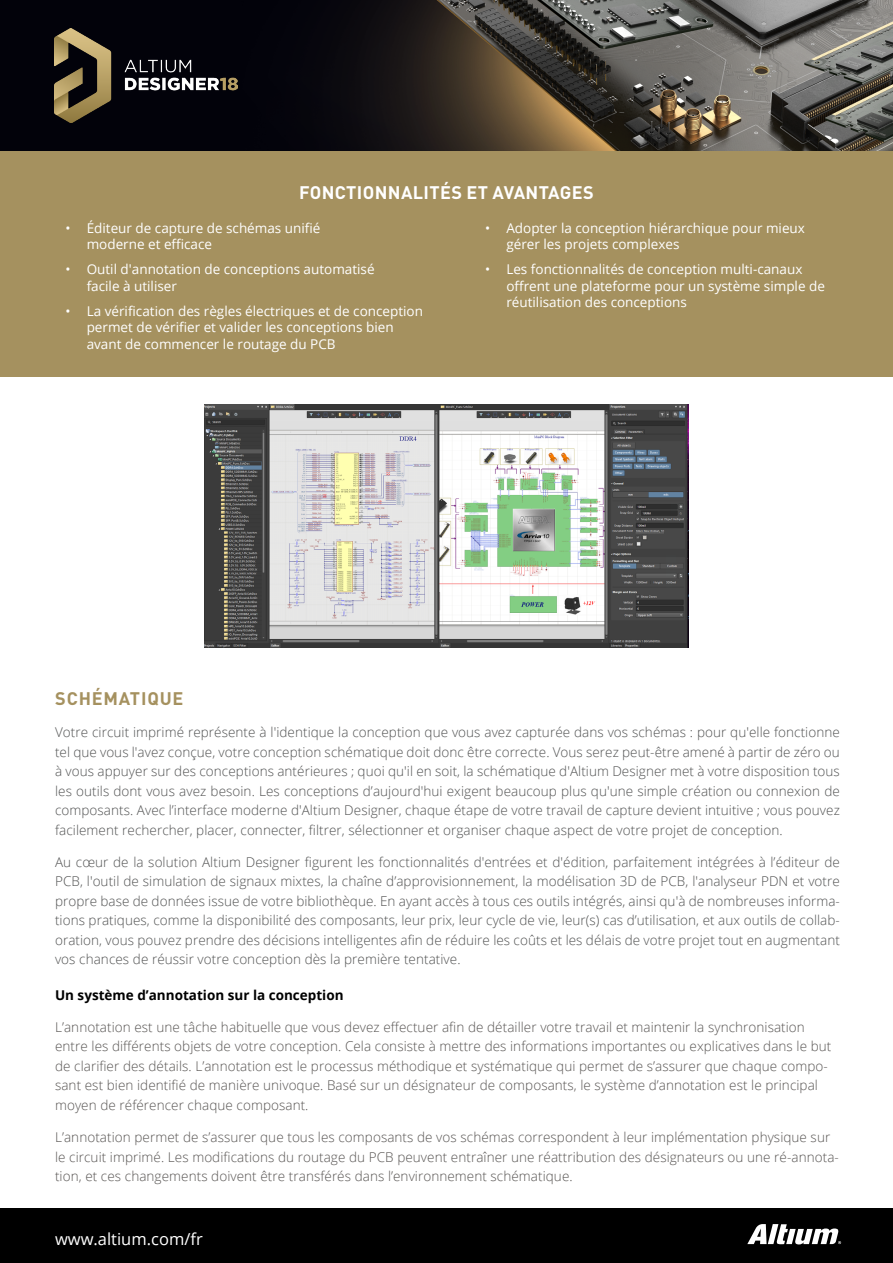
<style>
.page{position:relative;width:893px;height:1263px;background:#fff}
.page>*{position:absolute;margin:0;border:0;box-sizing:border-box;transform-origin:0 0}
.t1{font:700 18px "DIN Pro";letter-spacing:.02em;color:#fff}
.t2{font:700 18px "DIN Pro";letter-spacing:.045em;color:#a5915f}
.t3{font:16.5px "Open Sans";color:#fff}
.t4{font:300 13.5px/19.5px "Open Sans";letter-spacing:.005em;color:#505151;text-align:justify}
.t5{font:300 13.5px/19.5px "Open Sans";letter-spacing:.005em;color:#575452}
.t6{font:13.5px/16.5px "Open Sans";color:#fff}
.t7{font:700 13.5px "Open Sans";color:#000}
</style>
<div class="page">
<div style="left:0;top:1208px;width:893px;height:55px;background:#000"></div>
<svg style="left:747px;top:1224px;width:94px;height:20px"></svg>
<img style="left:0;top:0;width:893px;height:151px">
<img style="left:55px;top:29px;width:183px;height:93px">
<img style="left:204px;top:404px;width:485px;height:243px">
<div style="left:0;top:151px;width:893px;height:225px;background:#a5915f"></div>
<h1 class="t1" style="left:299px;top:178px;width:296px">FONCTIONNALITÉS ET AVANTAGES</h1>
<p class="t6" style="left:87px;top:219px;width:235px;text-indent:-21px">• Éditeur de capture de schémas unifié moderne et efficace</p>
<p class="t6" style="left:87px;top:261px;width:289px;text-indent:-21px">• Outil d'annotation de conceptions automatisé facile à utiliser</p>
<p class="t6" style="left:87px;top:302px;width:338px;text-indent:-21px">• La vérification des règles électriques et de conception permet de vérifier et valider les conceptions bien avant de commencer le routage du PCB</p>
<p class="t6" style="left:506px;top:219px;width:300px;text-indent:-21px">• Adopter la conception hiérarchique pour mieux gérer les projets complexes</p>
<p class="t6" style="left:506px;top:261px;width:320px;text-indent:-21px">• Les fonctionnalités de conception multi-canaux offrent une plateforme pour un système simple de réutilisation des conceptions</p>
<h1 class="t2" style="left:55px;top:683px;width:130px">SCHÉMATIQUE</h1>
<p class="t4" style="left:55px;top:722px;width:786px">Votre circuit imprimé représente à l'identique la conception que vous avez capturée dans vos schémas : pour qu'elle fonctionne tel que vous l'avez conçue, votre conception schématique doit donc être correcte. Vous serez peut-être amené à partir de zéro ou à vous appuyer sur des conceptions antérieures ; quoi qu'il en soit, la schématique d'Altium Designer met à votre disposition tous les outils dont vous avez besoin. Les conceptions d’aujourd'hui exigent beaucoup plus qu'une simple création ou connexion de composants. Avec l’interface moderne d'Altium Designer, chaque étape de votre travail de capture devient intuitive ; vous pouvez facilement rechercher, placer, connecter, filtrer, sélectionner et organiser chaque aspect de votre projet de conception.</p>
<p class="t4" style="left:55px;top:852px;width:786px">Au cœur de la solution Altium Designer figurent les fonctionnalités d'entrées et d'édition, parfaitement intégrées à l’éditeur de PCB, l'outil de simulation de signaux mixtes, la chaîne d’approvisionnement, la modélisation 3D de PCB, l'analyseur PDN et votre propre base de données issue de votre bibliothèque. En ayant accès à tous ces outils intégrés, ainsi qu'à de nombreuses informa&shy;tions pratiques, comme la disponibilité des composants, leur prix, leur cycle de vie, leur(s) cas d’utilisation, et aux outils de collab&shy;oration, vous pouvez prendre des décisions intelligentes afin de réduire les coûts et les délais de votre projet tout en augmentant vos chances de réussir votre conception dès la première tentative.</p>
<p class="t7" style="left:55px;top:985px;width:290px">Un système d’annotation sur la conception</p>
<p class="t5" style="left:55px;top:1017px;width:778px">L’annotation est une tâche habituelle que vous devez effectuer afin de détailler votre travail et maintenir la synchronisation entre les différents objets de votre conception. Cela consiste à mettre des informations importantes ou explicatives dans le but de clarifier des détails. L’annotation est le processus méthodique et systématique qui permet de s’assurer que chaque compo&shy;sant est bien identifié de manière univoque. Basé sur un désignateur de composants, le système d’annotation est le principal moyen de référencer chaque composant.</p>
<p class="t5" style="left:55px;top:1127px;width:785px">L’annotation permet de s’assurer que tous les composants de vos schémas correspondent à leur implémentation physique sur le circuit imprimé. Les modifications du routage du PCB peuvent entraîner une réattribution des désignateurs ou une ré-annota&shy;tion, et ces changements doivent être transférés dans l’environnement schématique.</p>
<p class="t3" style="left:55px;top:1228px;width:149px">www.altium.com/fr</p>
</div>
